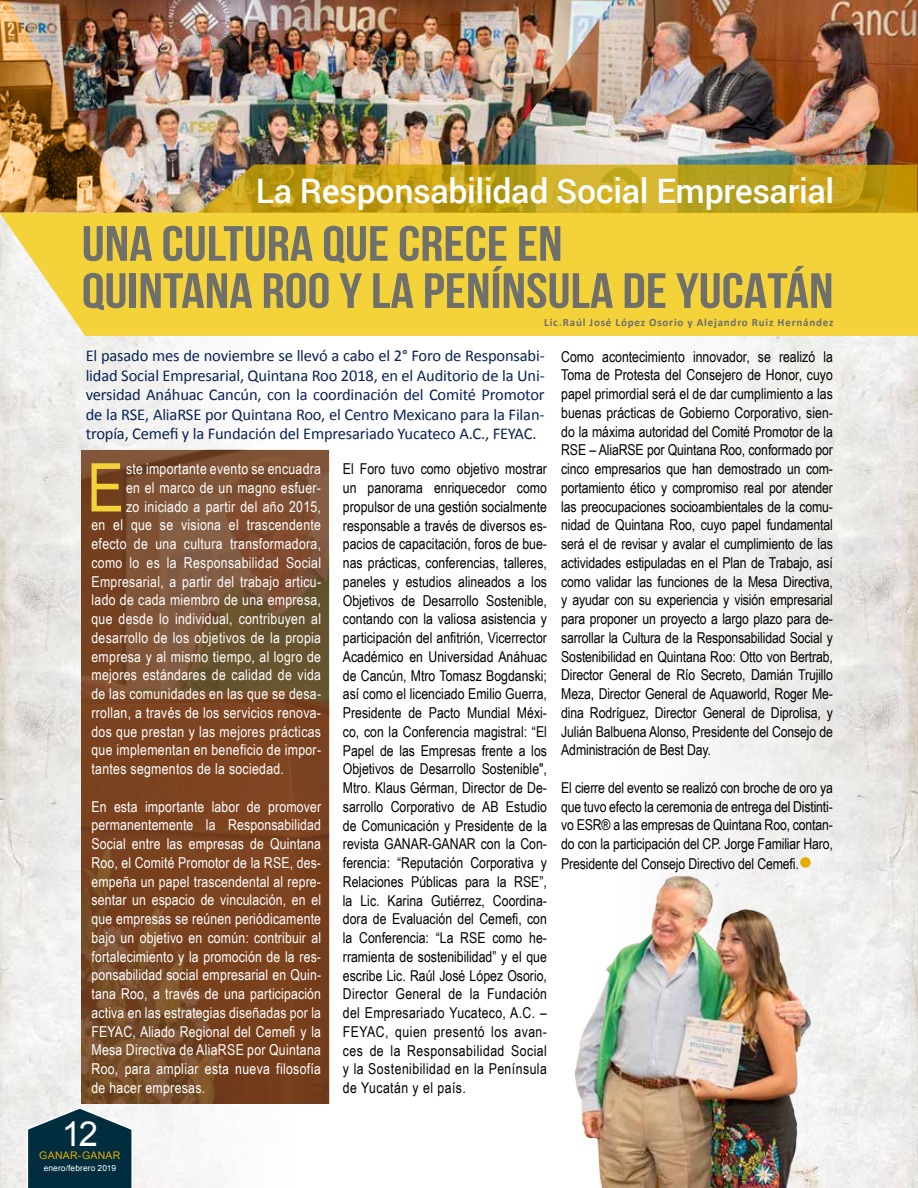
<style>
.page{position:relative;width:918px;height:1188px;background:#fff}
.page>*{position:absolute;margin:0;border:0;box-sizing:border-box;transform-origin:0 0}
.t1{font:67.35px "Arial Narrow";color:#f4d23a}
.t2{font:700 49.5px/47.1px "Bebas Neue";color:#6f6f6b;scale:1.16 1}
.t3{font:34.5px "Arial";color:#fff}
.t4{font:500 33.75px "Roboto";letter-spacing:-.01em;color:#fff}
.t5{font:16.5px/19.5px "Calibri";letter-spacing:-.01em;color:#0a2354;text-align:justify}
.t6{font:15px/18.8px "Arial Narrow";letter-spacing:-.01em;color:#000;text-align:justify}
.t7{font:15px/18.8px "Arial Narrow";letter-spacing:.02em;color:#fff;text-align:justify}
.t8{font:700 11.1px "Calibri";letter-spacing:.07em;color:#6d6d6c}
.t9{font:10.5px "Arial";letter-spacing:.03em;color:#e8ac00}
.t10{font:8.4px "Arial";letter-spacing:.01em;color:#fff}
.s1{font-weight:300;font-size:16.5px}
.s2{color:#e3ad00}
</style>
<div class="page">
<img style="left:0;top:336px;width:330px;height:852px">
<img style="left:81px;top:450px;width:248px;height:653px">
<img style="left:613px;top:0;width:305px;height:213px">
<img style="left:661px;top:336px;width:257px;height:852px">
<img style="left:134px;top:0;width:479px;height:213px">
<div style="left:0;top:213px;width:918px;height:123px;background:#f4d23a"></div>
<svg style="left:25px;top:1106px;width:109px;height:82px;background:#315663"></svg>
<img style="left:574px;top:875px;width:245px;height:313px">
<svg style="left:198px;top:164px;width:719px;height:49px;background:#be9f1e"></svg>
<img style="left:0;top:0;width:134px;height:213px">
<h3 class="t4" style="left:256px;top:168px;width:580px">La Responsabilidad Social Empresarial</h3>
<h2 class="t2" style="left:82px;top:220px;width:650px">UNA CULTURA QUE CRECE EN<br>QUINTANA ROO Y LA PENÍNSULA DE YUCATÁN</h2>
<p class="t8" style="left:544px;top:316px;width:291px">Lic<span class="s1">.</span>Raúl José López Osorio y Alejandro Ruiz Hernández</p>
<p class="t5" style="left:86px;top:346px;width:461px">El pasado mes de noviembre se llevó a cabo el 2° Foro de Responsabi&shy;lidad Social Empresarial, Quintana Roo 2018, en el Auditorio de la Uni&shy;versidad Anáhuac Cancún, con la coordinación del Comité Promotor de la RSE, AliaRSE por Quintana Roo, el Centro Mexicano para la Filan&shy;tropía, Cemefi y la Fundación del Empresariado Yucateco A.C., FEYAC.</p>
<h1 class="t1" style="left:87px;top:448px;width:38px">E</h1>
<p class="t7" style="left:126px;top:459px;width:197px">ste importante evento se encuadra</p>
<p class="t7" style="left:126px;top:478px;width:197px">en el marco de un magno esfuer-</p>
<p class="t7" style="left:126px;top:497px;width:197px">zo iniciado a partir del año 2015,</p>
<p class="t7" style="left:92px;top:515px;width:231px">en el que se visiona el trascendente</p>
<p class="t7" style="left:92px;top:534px;width:231px">efecto de una cultura transformadora,</p>
<p class="t7" style="left:92px;top:553px;width:231px">como lo es la Responsabilidad Social</p>
<p class="t7" style="left:92px;top:572px;width:231px">Empresarial, a partir del trabajo articu-</p>
<p class="t7" style="left:92px;top:590px;width:231px">lado de cada miembro de una empresa,</p>
<p class="t7" style="left:92px;top:609px;width:231px">que desde lo individual, contribuyen al</p>
<p class="t7" style="left:92px;top:628px;width:231px">desarrollo de los objetivos de la propia</p>
<p class="t7" style="left:92px;top:647px;width:231px">empresa y al mismo tiempo, al logro de</p>
<p class="t7" style="left:92px;top:665px;width:231px">mejores estándares de calidad de vida</p>
<p class="t7" style="left:92px;top:684px;width:231px">de las comunidades en las que se desa-</p>
<p class="t7" style="left:92px;top:703px;width:231px">rrollan, a través de los servicios renova-</p>
<p class="t7" style="left:92px;top:722px;width:231px">dos que prestan y las mejores prácticas</p>
<p class="t7" style="left:92px;top:740px;width:231px">que implementan en beneficio de impor-</p>
<p class="t7" style="left:92px;top:759px;width:194px">tantes segmentos de la sociedad.</p>
<p class="t7" style="left:92px;top:797px;width:231px">En esta importante labor de promover permanentemente la Responsabilidad Social entre las empresas de Quintana Roo, el Comité Promotor de la RSE, des&shy;empeña un papel trascendental al repre&shy;sentar un espacio de vinculación, en el que empresas se reúnen periódicamente bajo un objetivo en común: contribuir al fortalecimiento y la promoción de la res&shy;ponsabilidad social empresarial en Quin&shy;tana Roo, a través de una participación activa en las estrategias diseñadas por la FEYAC, Aliado Regional del Cemefi y la Mesa Directiva de AliaRSE por Quintana Roo, para ampliar esta nueva filosofía de hacer empresas.</p>
<h3 class="t3" style="left:62px;top:1114px;width:38px">12</h3>
<p class="t9" style="left:39px;top:1150px;width:83px">GANAR-GANAR</p>
<p class="t10" style="left:44px;top:1163px;width:74px">enero/febrero 2019</p>
<p class="t6" style="left:343px;top:460px;width:206px">El Foro tuvo como objetivo mostrar un panorama enriquecedor como propulsor de una gestión socialmente responsable a través de diversos es&shy;pacios de capacitación, foros de bue&shy;nas prácticas, conferencias, talleres, paneles y estudios alineados a los Objetivos de Desarrollo Sostenible, contando con la valiosa asistencia y participación del anfitrión, Vicerrector Académico en Universidad Anáhuac de Cancún, Mtro Tomasz Bogdanski; así como el licenciado Emilio Guerra, Presidente de Pacto Mundial Méxi&shy;co, con la Conferencia magistral: “El Papel de las Empresas frente a los Objetivos de Desarrollo Sostenible", Mtro. Klaus Gérman, Director de De&shy;sarrollo Corporativo de AB Estudio de Comunicación y Presidente de la revista GANAR-GANAR con la Con&shy;ferencia: “Reputación Corporativa y Relaciones Públicas para la RSE”, la Lic. Karina Gutiérrez, Coordina&shy;dora de Evaluación del Cemefi, con la Conferencia: “La RSE como he&shy;rramienta de sostenibilidad” y el que escribe Lic. Raúl José López Osorio, Director General de la Fundación del Empresariado Yucateco, A.C. – FEYAC, quien presentó los avan&shy;ces de la Responsabilidad Social y la Sostenibilidad en la Península de Yucatán y el país.</p>
<p class="t6" style="left:561px;top:347px;width:273px">Como acontecimiento innovador, se realizó la Toma de Protesta del Consejero de Honor, cuyo papel primordial será el de dar cumplimiento a las buenas prácticas de Gobierno Corporativo, sien&shy;do la máxima autoridad del Comité Promotor de la RSE – AliaRSE por Quintana Roo, conformado por cinco empresarios que han demostrado un com&shy;portamiento ético y compromiso real por atender las preocupaciones socioambientales de la comu&shy;nidad de Quintana Roo, cuyo papel fundamental será el de revisar y avalar el cumplimiento de las actividades estipuladas en el Plan de Trabajo, así como validar las funciones de la Mesa Directiva, y ayudar con su experiencia y visión empresarial para proponer un proyecto a largo plazo para de&shy;sarrollar la Cultura de la Responsabilidad Social y Sostenibilidad en Quintana Roo: Otto von Bertrab, Director General de Río Secreto, Damián Trujillo Meza, Director General de Aquaworld, Roger Me&shy;dina Rodríguez, Director General de Diprolisa, y Julián Balbuena Alonso, Presidente del Consejo de Administración de Best Day.</p>
<p class="t6" style="left:561px;top:778px;width:273px">El cierre del evento se realizó con broche de oro ya que tuvo efecto la ceremonia de entrega del Distinti&shy;vo ESR® a las empresas de Quintana Roo, contan&shy;do con la participación del CP. Jorge Familiar Haro, Presidente del Consejo Directivo del Cemefi.<span class="s2">●</span></p>
</div>
